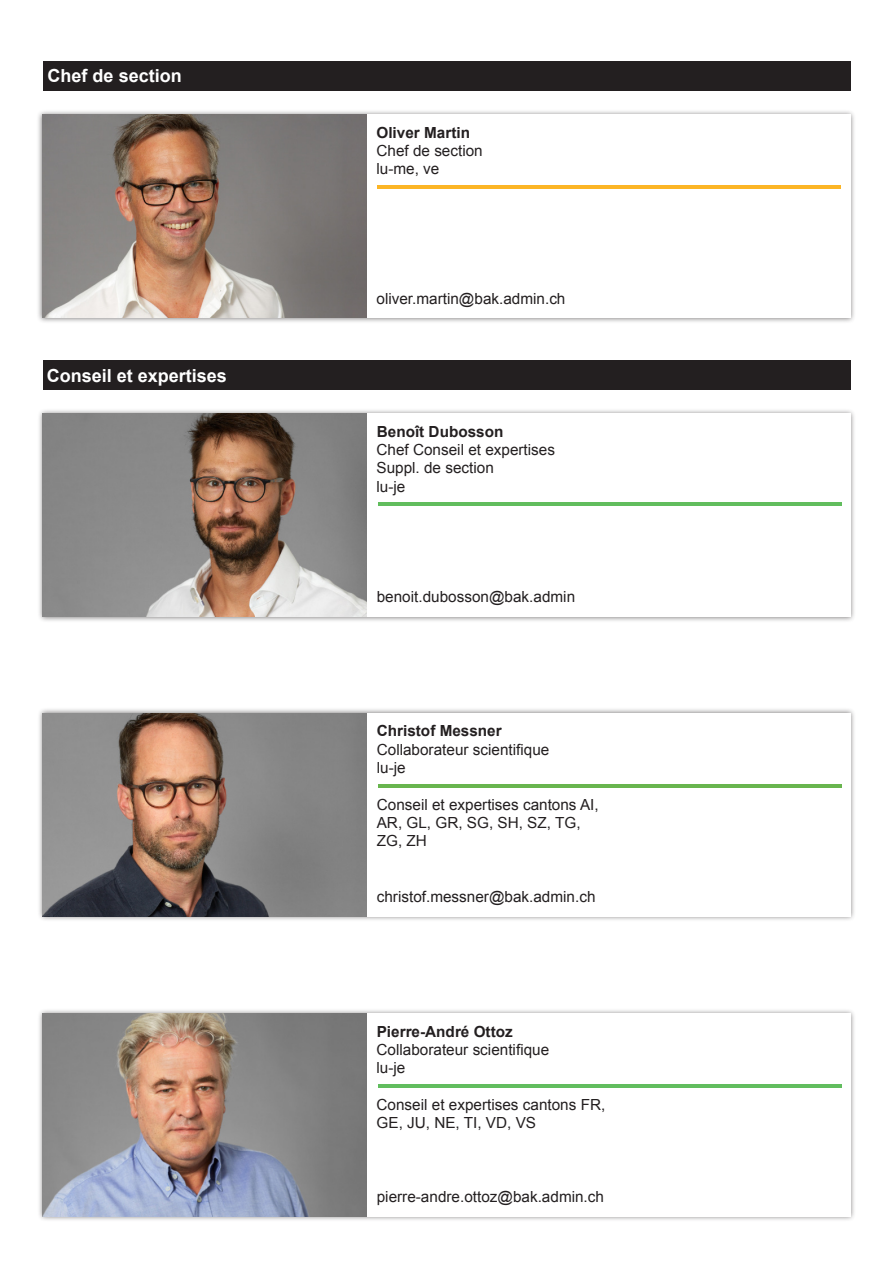
<style>
.page{position:relative;width:893px;height:1263px;background:#fff}
.page>*{position:absolute;margin:0;border:0;box-sizing:border-box;transform-origin:0 0}
.Kategorien__Personenseite{font:700 18px "Arial";color:#fff}
.Text__Personenseite{font:15.3px/18.3px "Arial";color:#231f20}
.Namen__Personenseite{font:700 15.3px "Arial";color:#231f20}
</style>
<div class="page">
<div style="left:43px;top:61px;width:807px;height:29px;background:#231f20"></div>
<div style="left:36px;top:109px;width:820px;height:214px;background:#231f20;opacity:.6"></div>
<div style="left:42px;top:115px;width:808px;height:203px;background:#fff"></div>
<hr style="left:378px;top:186px;width:463px;height:3px;background:#fcb525">
<svg style="left:42px;top:115px;width:325px;height:203px;background:#93837a"></svg>
<div style="left:43px;top:360px;width:807px;height:30px;background:#231f20"></div>
<div style="left:37px;top:408px;width:819px;height:214px;background:#231f20;opacity:.6"></div>
<div style="left:43px;top:414px;width:807px;height:203px;background:#fff"></div>
<hr style="left:378px;top:503px;width:463px;height:3px;background:#61bd5d">
<svg style="left:43px;top:414px;width:324px;height:203px;background:#8f847e"></svg>
<div style="left:37px;top:707px;width:819px;height:215px;background:#231f20;opacity:.6"></div>
<div style="left:43px;top:713px;width:807px;height:203px;background:#fff"></div>
<hr style="left:378px;top:784px;width:463px;height:3px;background:#68b54e">
<svg style="left:43px;top:713px;width:324px;height:203px;background:#877b76"></svg>
<div style="left:37px;top:1008px;width:819px;height:214px;background:#231f20;opacity:.6"></div>
<div style="left:43px;top:1013px;width:807px;height:204px;background:#fff"></div>
<hr style="left:378px;top:1084px;width:463px;height:4px;background:#61bd5e">
<img style="left:43px;top:1013px;width:324px;height:204px">
<p class="Kategorien__Personenseite" style="left:48px;top:63px;width:136px">Chef de section</p>
<p class="Kategorien__Personenseite" style="left:47px;top:363px;width:182px">Conseil et expertises</p>
<p class="Namen__Personenseite" style="left:376px;top:122px;width:95px">Oliver Martin</p>
<p class="Text__Personenseite" style="left:376px;top:142px;width:108px">Chef de section</p>
<p class="Text__Personenseite" style="left:376px;top:160px;width:64px">lu-me, ve</p>
<p class="Text__Personenseite" style="left:376px;top:289px;width:190px">oliver.martin@bak.admin.ch</p>
<p class="Namen__Personenseite" style="left:377px;top:421px;width:128px">Benoît Dubosson</p>
<p class="Text__Personenseite" style="left:376px;top:441px;width:180px">Chef Conseil et expertises</p>
<p class="Text__Personenseite" style="left:376px;top:459px;width:119px">Suppl. de section</p>
<p class="Text__Personenseite" style="left:376px;top:477px;width:30px">lu-je</p>
<p class="Text__Personenseite" style="left:377px;top:588px;width:200px">benoit.dubosson@bak.admin</p>
<p class="Namen__Personenseite" style="left:377px;top:721px;width:126px">Christof Messner</p>
<p class="Text__Personenseite" style="left:377px;top:740px;width:174px">Collaborateur scientifique</p>
<p class="Text__Personenseite" style="left:377px;top:759px;width:30px">lu-je</p>
<p class="Text__Personenseite" style="left:377px;top:795px;width:223px">Conseil et expertises cantons AI,<br>AR, GL, GR, SG, SH, SZ, TG,<br>ZG, ZH</p>
<p class="Text__Personenseite" style="left:377px;top:887px;width:220px">christof.messner@bak.admin.ch</p>
<p class="Namen__Personenseite" style="left:377px;top:1021px;width:138px">Pierre-André Ottoz</p>
<p class="Text__Personenseite" style="left:377px;top:1040px;width:174px">Collaborateur scientifique</p>
<p class="Text__Personenseite" style="left:377px;top:1059px;width:30px">lu-je</p>
<p class="Text__Personenseite" style="left:377px;top:1095px;width:230px">Conseil et expertises cantons FR,<br>GE, JU, NE, TI, VD, VS</p>
<p class="Text__Personenseite" style="left:377px;top:1187px;width:229px">pierre-andre.ottoz@bak.admin.ch</p>
</div>
